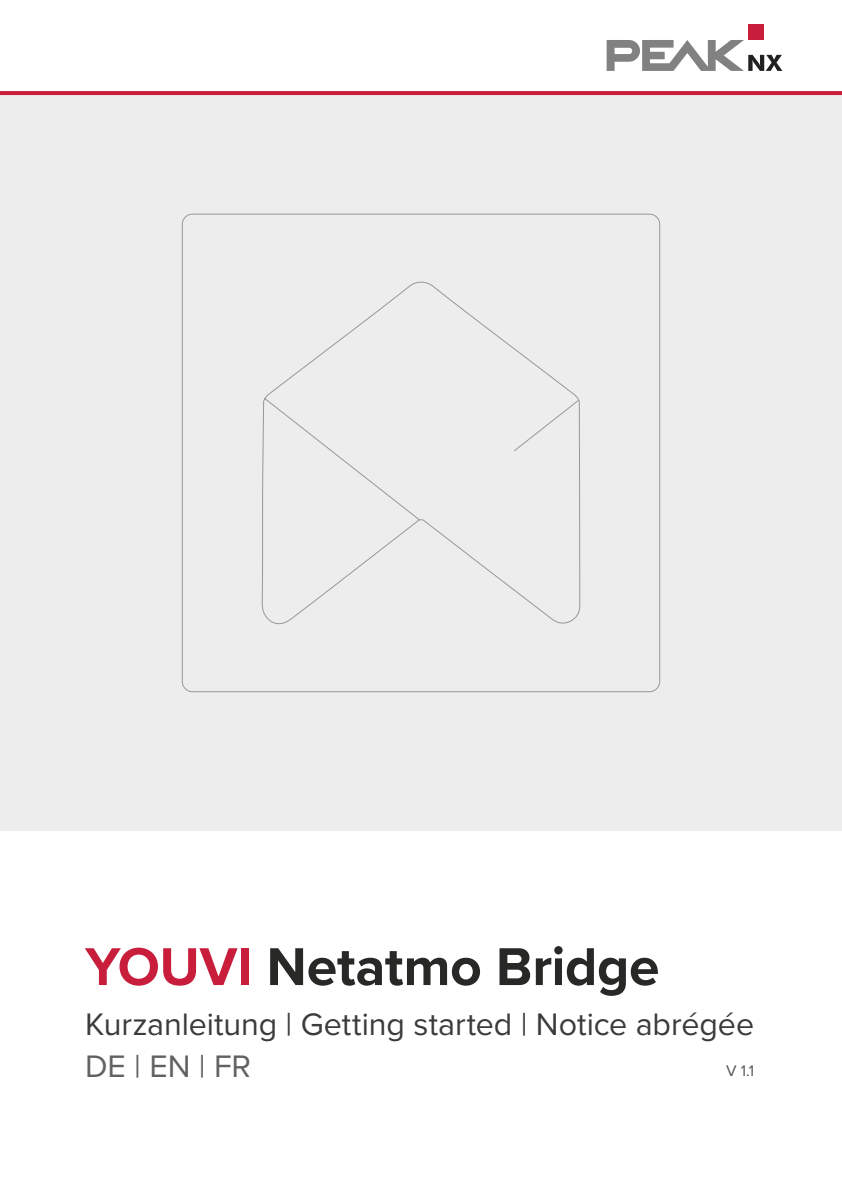
<style>
.page{position:relative;width:842px;height:1191px;background:#fff}
.page>*{position:absolute;margin:0;border:0;box-sizing:border-box;transform-origin:0 0}
.t1{font:700 55.2px "Proxima Nova";letter-spacing:-.005em;color:#282827}
.t2{font:32.2px "Proxima Nova";color:#3c3b3b}
.t3{font:32.2px "Proxima Nova";color:#616160}
.t4{font:16px "Proxima Nova";color:#575756}
.s1{color:#c81e3c}
</style>
<div class="page">
<div style="left:0;top:93px;width:842px;height:738px;background:#ededed"></div>
<div style="left:748px;top:24px;width:16px;height:16px;background:#c81e3c"></div>
<svg style="left:607px;top:40px;width:175px;height:31px"></svg>
<svg style="left:0;top:91px;width:842px;height:4px;background:#c8213f"></svg>
<svg style="left:181px;top:213px;width:480px;height:480px"></svg>
<h1 class="t1" style="left:85px;top:925px;width:576px"><span class="s1">YOUVI</span> Netatmo Bridge</h1>
<p class="t2" style="left:85px;top:1000px;width:671px">Kurzanleitung | Getting started | Notice abrégée</p>
<p class="t3" style="left:85px;top:1042px;width:168px">DE | EN | FR</p>
<p class="t4" style="left:726px;top:1059px;width:29px">V 1.1</p>
</div>
